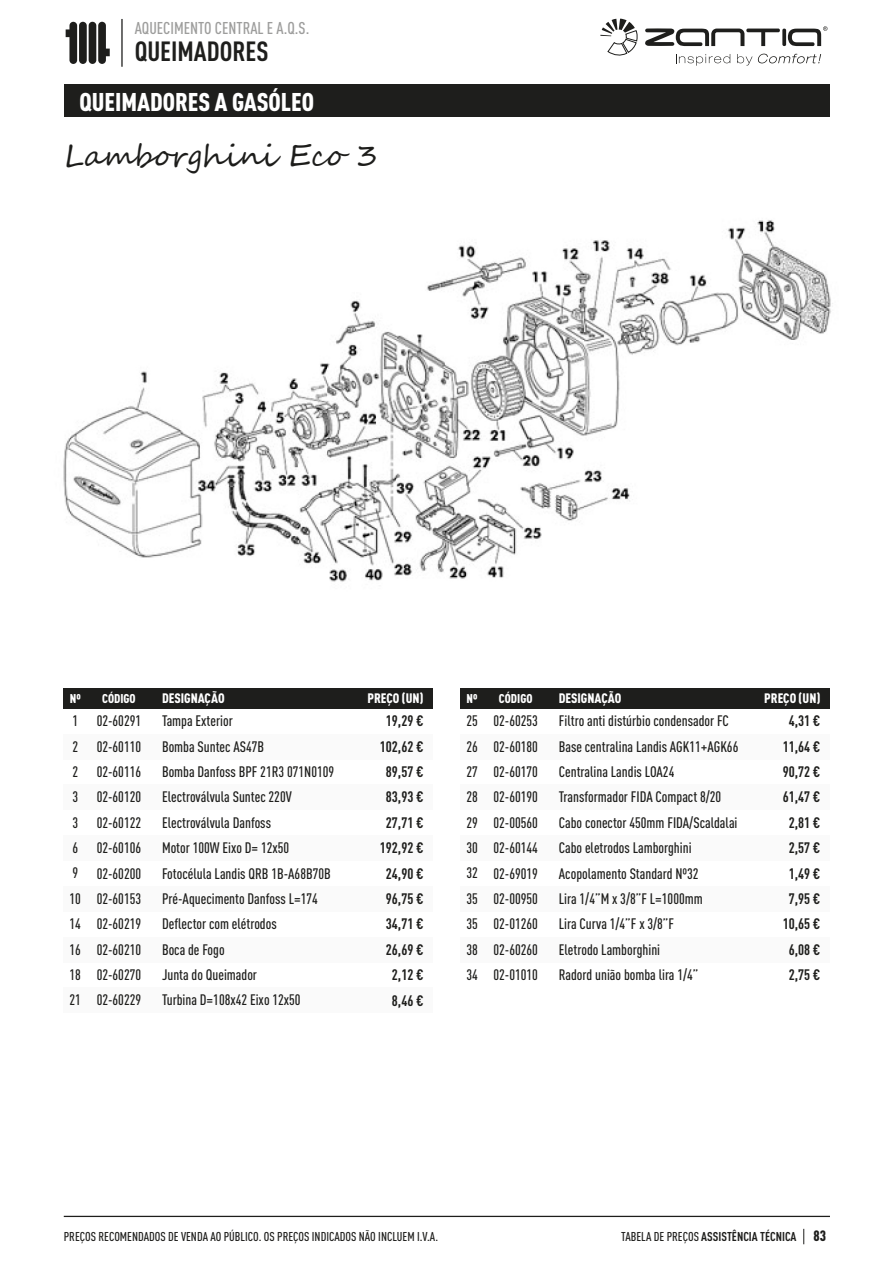
<style>
.page{position:relative;width:893px;height:1263px;background:#fff}
.page>*{position:absolute;margin:0;border:0;box-sizing:border-box;transform-origin:0 0}
.t1{font:30px "Segoe Script";color:#1d1d1b}
.t2{font:700 27.45px "DIN Cond";color:#1e1e1c}
.t3{font:900 25.35px "DIN Cond";color:#fff}
.t4{font:500 16.95px "DIN Cond";color:#9d9d9c}
.t5{font:500 15px "DIN Cond";color:#1e1e1c}
.t6{font:700 15px "DIN Cond";color:#1e1e1c}
.t7{font:900 13.5px "DIN Cond";color:#fff}
.t8{font:500 12.6px "DIN Cond";color:#1e1e1c}
.t9{font:700 12.6px "DIN Cond";color:#1e1e1c}
.t10{font:900 12.6px "DIN Cond";color:#fff}
.s1{font-weight:500}
.s2{font-weight:900;font-size:14.85px}
</style>
<div class="page">
<svg style="left:803px;top:1229px;width:1px;height:15px"></svg>
<hr style="left:64px;top:1216px;width:766px;height:1px;background:#1e1e1c">
<svg style="left:676px;top:54px;width:54px;height:12px"></svg>
<svg style="left:737px;top:54px;width:15px;height:11px"></svg>
<svg style="left:758px;top:54px;width:63px;height:9px"></svg>
<svg style="left:788px;top:26px;width:39px;height:20px"></svg>
<svg style="left:782px;top:29px;width:4px;height:17px"></svg>
<hr style="left:746px;top:29px;width:34px;height:3px;background:#1e1e1c;border-radius:2px">
<svg style="left:600px;top:19px;width:37px;height:37px"></svg>
<svg style="left:645px;top:28px;width:99px;height:18px"></svg>
<div style="left:64px;top:85px;width:765px;height:32px;background:#1e1e1c"></div>
<hr style="left:121px;top:19px;width:2px;height:48px;background:#1e1e1c">
<div style="left:79px;top:22px;width:8px;height:42px;background:#1e1e1c;border-radius:4px"></div>
<div style="left:89px;top:22px;width:7px;height:42px;background:#1e1e1c;border-radius:4px"></div>
<div style="left:69px;top:22px;width:8px;height:42px;background:#1e1e1c;border-radius:4px"></div>
<div style="left:98px;top:22px;width:8px;height:42px;background:#1e1e1c;border-radius:4px"></div>
<img style="left:63px;top:220px;width:770px;height:362px">
<div style="left:64px;top:688px;width:369px;height:20px;background:#1e1e1c"></div>
<div style="left:64px;top:734px;width:369px;height:25px;background:#f6f6f6"></div>
<div style="left:64px;top:785px;width:369px;height:25px;background:#f6f6f6"></div>
<div style="left:64px;top:835px;width:369px;height:26px;background:#f6f6f6"></div>
<div style="left:64px;top:886px;width:369px;height:26px;background:#f6f6f6"></div>
<div style="left:64px;top:937px;width:369px;height:25px;background:#f6f6f6"></div>
<div style="left:64px;top:988px;width:369px;height:25px;background:#f6f6f6"></div>
<div style="left:461px;top:688px;width:369px;height:20px;background:#1e1e1c"></div>
<div style="left:461px;top:734px;width:369px;height:25px;background:#f6f6f6"></div>
<div style="left:461px;top:785px;width:369px;height:25px;background:#f6f6f6"></div>
<div style="left:461px;top:835px;width:369px;height:26px;background:#f6f6f6"></div>
<div style="left:461px;top:886px;width:369px;height:26px;background:#f6f6f6"></div>
<div style="left:461px;top:937px;width:369px;height:25px;background:#f6f6f6"></div>
<p class="t4" style="left:135px;top:18px;width:176px">AQUECIMENTO CENTRAL E A.Q.S.</p>
<h2 class="t2" style="left:135px;top:34px;width:135px">QUEIMADORES</h2>
<h3 class="t3" style="left:79px;top:86px;width:236px">QUEIMADORES A GASÓLEO</h3>
<h1 class="t1" style="left:64px;top:131px;width:316px">Lamborghini Eco 3</h1>
<p class="t10" style="left:70px;top:691px;width:12px">Nº</p>
<p class="t10" style="left:102px;top:691px;width:35px">CÓDIGO</p>
<p class="t7" style="left:162px;top:690px;width:64px">DESIGNAÇÃO</p>
<p class="t7" style="left:367px;top:690px;width:58px">PREÇO (UN)</p>
<p class="t5" style="left:72px;top:712px;width:70px">1 02-60291</p>
<p class="t5" style="left:162px;top:712px;width:72px">Tampa Exterior</p>
<p class="t6" style="left:386px;top:712px;width:39px">19,29 €</p>
<p class="t5" style="left:72px;top:737px;width:70px">2 02-60110</p>
<p class="t5" style="left:162px;top:737px;width:104px">Bomba Suntec AS47B</p>
<p class="t6" style="left:380px;top:737px;width:45px">102,62 €</p>
<p class="t5" style="left:72px;top:763px;width:70px">2 02-60116</p>
<p class="t5" style="left:162px;top:763px;width:174px">Bomba Danfoss BPF 21R3 071N0109</p>
<p class="t6" style="left:386px;top:762px;width:39px">89,57 €</p>
<p class="t5" style="left:72px;top:788px;width:70px">3 02-60120</p>
<p class="t5" style="left:162px;top:788px;width:131px">Electroválvula Suntec 220V</p>
<p class="t6" style="left:386px;top:788px;width:39px">83,93 €</p>
<p class="t5" style="left:72px;top:813px;width:70px">3 02-60122</p>
<p class="t5" style="left:162px;top:813px;width:111px">Electroválvula Danfoss</p>
<p class="t6" style="left:386px;top:813px;width:39px">27,71 €</p>
<p class="t5" style="left:72px;top:839px;width:70px">6 02-60106</p>
<p class="t5" style="left:162px;top:839px;width:129px">Motor 100W Eixo D= 12x50</p>
<p class="t6" style="left:380px;top:839px;width:45px">192,92 €</p>
<p class="t5" style="left:72px;top:864px;width:70px">9 02-60200</p>
<p class="t5" style="left:162px;top:864px;width:170px">Fotocélula Landis QRB 1B-A68B70B</p>
<p class="t6" style="left:386px;top:864px;width:39px">24,90 €</p>
<p class="t5" style="left:70px;top:890px;width:73px">10 02-60153</p>
<p class="t5" style="left:162px;top:890px;width:157px">Pré-Aquecimento Danfoss L=174</p>
<p class="t6" style="left:386px;top:889px;width:39px">96,75 €</p>
<p class="t5" style="left:70px;top:915px;width:73px">14 02-60219</p>
<p class="t5" style="left:162px;top:915px;width:116px">Deflector com elétrodos</p>
<p class="t6" style="left:386px;top:915px;width:39px">34,71 €</p>
<p class="t5" style="left:70px;top:940px;width:73px">16 02-60210</p>
<p class="t5" style="left:162px;top:940px;width:64px">Boca de Fogo</p>
<p class="t6" style="left:386px;top:940px;width:39px">26,69 €</p>
<p class="t5" style="left:70px;top:966px;width:73px">18 02-60270</p>
<p class="t5" style="left:162px;top:966px;width:97px">Junta do Queimador</p>
<p class="t6" style="left:392px;top:966px;width:33px">2,12 €</p>
<p class="t5" style="left:70px;top:991px;width:73px">21 02-60229</p>
<p class="t5" style="left:162px;top:991px;width:140px">Turbina D=108x42 Eixo 12x50</p>
<p class="t6" style="left:392px;top:991px;width:33px">8,46 €</p>
<p class="t10" style="left:467px;top:691px;width:12px">Nº</p>
<p class="t10" style="left:499px;top:691px;width:35px">CÓDIGO</p>
<p class="t7" style="left:559px;top:690px;width:64px">DESIGNAÇÃO</p>
<p class="t7" style="left:764px;top:690px;width:58px">PREÇO (UN)</p>
<p class="t5" style="left:466px;top:712px;width:73px">25 02-60253</p>
<p class="t5" style="left:559px;top:712px;width:172px">Filtro anti distúrbio condensador FC</p>
<p class="t6" style="left:789px;top:712px;width:33px">4,31 €</p>
<p class="t5" style="left:466px;top:737px;width:73px">26 02-60180</p>
<p class="t5" style="left:559px;top:737px;width:181px">Base centralina Landis AGK11+AGK66</p>
<p class="t6" style="left:783px;top:737px;width:39px">11,64 €</p>
<p class="t5" style="left:466px;top:763px;width:73px">27 02-60170</p>
<p class="t5" style="left:559px;top:763px;width:117px">Centralina Landis LOA24</p>
<p class="t6" style="left:783px;top:762px;width:39px">90,72 €</p>
<p class="t5" style="left:466px;top:788px;width:73px">28 02-60190</p>
<p class="t5" style="left:559px;top:788px;width:164px">Transformador FIDA Compact 8/20</p>
<p class="t6" style="left:783px;top:788px;width:39px">61,47 €</p>
<p class="t5" style="left:466px;top:813px;width:73px">29 02-00560</p>
<p class="t5" style="left:559px;top:813px;width:180px">Cabo conector 450mm FIDA/Scaldalai</p>
<p class="t6" style="left:789px;top:813px;width:33px">2,81 €</p>
<p class="t5" style="left:466px;top:839px;width:73px">30 02-60144</p>
<p class="t5" style="left:559px;top:839px;width:134px">Cabo eletrodos Lamborghini</p>
<p class="t6" style="left:789px;top:839px;width:33px">2,57 €</p>
<p class="t5" style="left:466px;top:864px;width:73px">32 02-69019</p>
<p class="t5" style="left:559px;top:864px;width:141px">Acopolamento Standard Nº32</p>
<p class="t6" style="left:789px;top:864px;width:33px">1,49 €</p>
<p class="t5" style="left:466px;top:890px;width:73px">35 02-00950</p>
<p class="t5" style="left:559px;top:890px;width:145px">Lira 1/4”M x 3/8”F L=1000mm</p>
<p class="t6" style="left:789px;top:889px;width:33px">7,95 €</p>
<p class="t5" style="left:466px;top:915px;width:73px">35 02-01260</p>
<p class="t5" style="left:559px;top:915px;width:117px">Lira Curva 1/4”F x 3/8”F</p>
<p class="t6" style="left:783px;top:915px;width:39px">10,65 €</p>
<p class="t5" style="left:466px;top:940px;width:73px">38 02-60260</p>
<p class="t5" style="left:559px;top:940px;width:103px">Eletrodo Lamborghini</p>
<p class="t6" style="left:789px;top:940px;width:33px">6,08 €</p>
<p class="t5" style="left:466px;top:966px;width:73px">34 02-01010</p>
<p class="t5" style="left:559px;top:966px;width:141px">Radord união bomba lira 1/4”</p>
<p class="t6" style="left:789px;top:966px;width:33px">2,75 €</p>
<p class="t8" style="left:64px;top:1229px;width:376px">PREÇOS RECOMENDADOS DE VENDA AO PÚBLICO. OS PREÇOS INDICADOS NÃO INCLUEM I.V.A.</p>
<p class="t9" style="left:621px;top:1228px;width:206px"><span class="s1">TABELA DE PREÇOS</span> ASSISTÊNCIA TÉCNICA <span class="s2">83</span></p>
</div>
